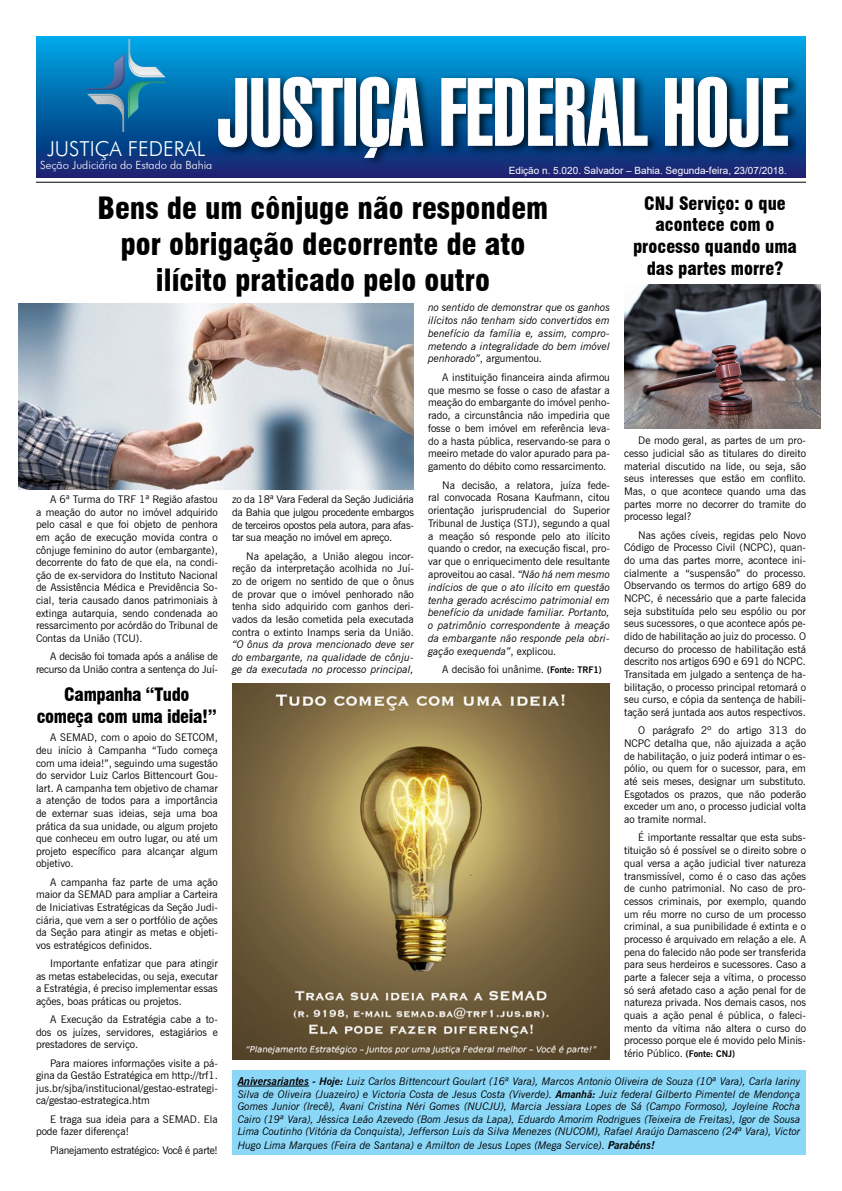
<style>
.page{position:relative;width:842px;height:1191px;background:#fff}
.page>*{position:absolute;margin:0;border:0;box-sizing:border-box;transform-origin:0 0}
.t1{font:900 extra-condensed 92.6px "Swiss 911 BT";color:#fff;scale:1.08 1}
.t2{font:900 condensed 30px/36px "Swiss 721 BT";color:#000;text-align:center}
.t3{font:300 20.6px "Futura BT";color:#fff}
.t4{font:900 condensed 18px/21.7px "Swiss 721 BT";color:#000;text-align:center}
.t5{font:900 condensed 18px/21.6px "Swiss 721 BT";letter-spacing:-.02em;color:#000;text-align:center}
.t6{font:300 11.3px "Futura BT";color:#fff}
.t7{font:10.5px/12.7px "News Gothic BT";color:#000;text-align:justify}
.t8{font:italic 10.5px/12.7px "News Gothic BT";color:#000;text-align:justify}
.t9{font:10.5px/12.6px "News Gothic BT";letter-spacing:-.02em;color:#000;text-align:right}
.t10{font:10px "Arial";color:#fff}
.s1{font-style:normal}
.s2{font-style:italic}
.s3{font-weight:700;font-size:9px}
.s4{font-weight:700;font-size:11px}
.s5{font-weight:700}
</style>
<div class="page">
<svg style="left:36px;top:36px;width:770px;height:141px;background:#0572b6"></svg>
<hr style="left:36px;top:182px;width:770px;height:1px;background:#000">
<div style="left:216px;top:73px;width:584px;height:95px;background:#000;opacity:.75"></div>
<svg style="left:218px;top:77px;width:125px;height:70px;background:#1d5074"></svg>
<svg style="left:360px;top:77px;width:63px;height:81px;background:#1e4c70"></svg>
<svg style="left:441px;top:78px;width:207px;height:68px;background:#225172"></svg>
<svg style="left:665px;top:77px;width:123px;height:70px;background:#1e5072"></svg>
<img style="left:128px;top:81px;width:38px;height:37px">
<svg style="left:130px;top:77px;width:33px;height:7px"></svg>
<img style="left:128px;top:39px;width:38px;height:38px">
<img style="left:86px;top:53px;width:39px;height:37px">
<svg style="left:86px;top:55px;width:38px;height:77px;background:#147cba"></svg>
<img style="left:87px;top:94px;width:37px;height:38px">
<img style="left:232px;top:683px;width:378px;height:376px">
<img style="left:19px;top:303px;width:395px;height:186px">
<img style="left:624px;top:284px;width:196px;height:145px">
<div style="left:232px;top:1070px;width:574px;height:85px;background:#8bd7f8"></div>
<hr style="left:238px;top:1085px;width:71px;height:1px;background:#000">
<h1 class="t1" style="left:218px;top:62px;width:530px">JUSTIÇA FEDERAL HOJE</h1>
<h3 class="t3" style="left:47px;top:136px;width:160px">JUSTIÇA FEDERAL</h3>
<p class="t6" style="left:40px;top:158px;width:174px">Seção Judiciária do Estado da Bahia</p>
<h2 class="t2" style="left:98px;top:190px;width:452px">Bens de um cônjuge não respondem por obrigação decorrente de ato ilícito praticado pelo outro</h2>
<p class="t10" style="left:509px;top:164px;width:279px">Edição n. 5.020. Salvador – Bahia. Segunda-feira, 23/07/2018.</p>
<h3 class="t4" style="left:633px;top:192px;width:165px">CNJ Serviço: o que acontece com o processo quando uma das partes morre?</h3>
<p class="t7" style="left:36px;top:493px;width:183px;text-indent:14px">A 6ª Turma do TRF 1ª Região afastou a meação do autor no imóvel adquirido pelo casal e que foi objeto de penhora em ação de execução movida contra o cônjuge feminino do autor (embargante), decorrente do fato de que ela, na condi&shy;ção de ex-servidora do Instituto Nacional de Assistência Médica e Previdência So&shy;cial, teria causado danos patrimoniais à extinga autarquia, sendo condenada ao ressarcimento por acórdão do Tribunal de Contas da União (TCU).</p>
<p class="t9" style="left:36px;top:650px;width:183px">A decisão foi tomada após a análise de recurso da União contra a sentença do Juí-</p>
<h3 class="t5" style="left:37px;top:684px;width:182px">Campanha “Tudo começa com uma ideia!”</h3>
<p class="t7" style="left:36px;top:731px;width:183px;text-indent:14px">A SEMAD, com o apoio do SETCOM, deu início à Campanha “Tudo começa com uma ideia!”, seguindo uma sugestão do servidor Luiz Carlos Bittencourt Gou&shy;lart. A campanha tem objetivo de chamar a atenção de todos para a importância de externar suas ideias, seja uma boa prática da sua unidade, ou algum projeto que conheceu em outro lugar, ou até um projeto específico para alcançar algum objetivo.</p>
<p class="t7" style="left:36px;top:875px;width:183px;text-indent:14px">A campanha faz parte de uma ação maior da SEMAD para ampliar a Carteira de Iniciativas Estratégicas da Seção Judi&shy;ciária, que vem a ser o portfólio de ações da Seção para atingir as metas e objeti&shy;vos estratégicos definidos.</p>
<p class="t7" style="left:36px;top:957px;width:183px;text-indent:14px">Importante enfatizar que para atingir as metas estabelecidas, ou seja, executar a Estratégia, é preciso implementar essas ações, boas práticas ou projetos.</p>
<p class="t7" style="left:36px;top:1013px;width:183px;text-indent:14px">A Execução da Estratégia cabe a to&shy;dos os juízes, servidores, estagiários e prestadores de serviço.</p>
<p class="t7" style="left:36px;top:1056px;width:183px;text-indent:14px">Para maiores informações visite a pá&shy;gina da Gestão Estratégica em http://trf1. jus.br/sjba/institucional/gestao-estrategi&shy;ca/gestao-estrategica.htm</p>
<p class="t7" style="left:36px;top:1112px;width:183px;text-indent:14px">E traga sua ideia para a SEMAD. Ela pode fazer diferença!</p>
<p class="t9" style="left:50px;top:1143px;width:169px">Planejamento estratégico: Você é parte!</p>
<p class="t7" style="left:232px;top:493px;width:183px">zo da 18ª Vara Federal da Seção Judiciária da Bahia que julgou procedente embargos de terceiros opostos pela autora, para afas&shy;tar sua meação no imóvel em apreço.</p>
<p class="t7" style="left:232px;top:549px;width:183px;text-indent:14px">Na apelação, a União alegou incor&shy;reção da interpretação acolhida no Juí&shy;zo de origem no sentido de que o ônus de provar que o imóvel penhorado não tenha sido adquirido com ganhos deri&shy;vados da lesão cometida pela executada contra o extinto Inamps seria da União.</p>
<p class="t8" style="left:232px;top:638px;width:183px">“O ônus da prova mencionado deve ser do embargante, na qualidade de cônju&shy;ge da executada no processo principal,</p>
<p class="t8" style="left:428px;top:301px;width:183px">no sentido de demonstrar que os ganhos ilícitos não tenham sido convertidos em benefício da família e, assim, compro&shy;metendo a integralidade do bem imóvel penhorado”<span class="s1">, argumentou.</span></p>
<p class="t7" style="left:428px;top:371px;width:183px;text-indent:14px">A instituição financeira ainda afirmou que mesmo se fosse o caso de afastar a meação do embargante do imóvel penho&shy;rado, a circunstância não impediria que fosse o bem imóvel em referência leva&shy;do a hasta pública, reservando-se para o meeiro metade do valor apurado para pa&shy;gamento do débito como ressarcimento.</p>
<p class="t7" style="left:428px;top:478px;width:183px;text-indent:14px">Na decisão, a relatora, juíza fede&shy;ral convocada Rosana Kaufmann, citou orientação jurisprudencial do Superior Tribunal de Justiça (STJ), segundo a qual a meação só responde pelo ato ilícito quando o credor, na execução fiscal, pro&shy;var que o enriquecimento dele resultante aproveitou ao casal. <span class="s2">“Não há nem mesmo indícios de que o ato ilícito em questão tenha gerado acréscimo patrimonial em benefício da unidade familiar. Portanto, o patrimônio correspondente à meação da embargante não responde pela obri&shy;gação exequenda”</span>, explicou.</p>
<p class="t7" style="left:442px;top:663px;width:161px">A decisão foi unânime. <span class="s3">(Fonte: TRF1)</span></p>
<p class="t7" style="left:624px;top:434px;width:183px;text-indent:14px">De modo geral, as partes de um pro&shy;cesso judicial são as titulares do direito material discutido na lide, ou seja, são seus interesses que estão em conflito.<br>Mas, o que acontece quando uma das partes morre no decorrer do tramite do processo legal?</p>
<p class="t7" style="left:624px;top:528px;width:183px;text-indent:14px">Nas ações cíveis, regidas pelo Novo Código de Processo Civil (NCPC), quan&shy;do uma das partes morre, acontece ini&shy;cialmente a “suspensão” do processo.<br>Observando os termos do artigo 689 do NCPC, é necessário que a parte falecida seja substituída pelo seu espólio ou por seus sucessores, o que acontece após pe&shy;dido de habilitação ao juiz do processo. O decurso do processo de habilitação está descrito nos artigos 690 e 691 do NCPC.<br>Transitada em julgado a sentença de ha&shy;bilitação, o processo principal retomará o seu curso, e cópia da sentença de habili&shy;tação será juntada aos autos respectivos.</p>
<p class="t7" style="left:624px;top:724px;width:183px;text-indent:14px">O parágrafo 2º do artigo 313 do NCPC detalha que, não ajuizada a ação de habilitação, o juiz poderá intimar o es&shy;pólio, ou quem for o sucessor, para, em até seis meses, designar um substituto.<br>Esgotados os prazos, que não poderão exceder um ano, o processo judicial volta ao tramite normal.</p>
<p class="t7" style="left:624px;top:831px;width:183px;text-indent:14px">É importante ressaltar que esta subs&shy;tituição só é possível se o direito sobre o qual versa a ação judicial tiver natureza transmissível, como é o caso das ações de cunho patrimonial. No caso de pro&shy;cessos criminais, por exemplo, quando um réu morre no curso de um processo criminal, a sua punibilidade é extinta e o processo é arquivado em relação a ele. A pena do falecido não pode ser transferida para seus herdeiros e sucessores. Caso a parte a falecer seja a vítima, o processo só será afetado caso a ação penal for de natureza privada. Nos demais casos, nos quais a ação penal é pública, o faleci&shy;mento da vítima não altera o curso do processo porque ele é movido pelo Minis&shy;tério Público. <span class="s3">(Fonte: CNJ)</span></p>
<p class="t8" style="left:238px;top:1074px;width:564px"><span class="s4">Aniversariantes -</span> <span class="s5">Hoje:</span> Luiz Carlos Bittencourt Goulart (16ª Vara), Marcos Antonio Oliveira de Souza (10ª Vara), Carla Iariny Silva de Oliveira (Juazeiro) e Victoria Costa de Jesus Costa (Viverde). <span class="s5">Amanhã:</span> Juiz federal Gilberto Pimentel de Mendonça Gomes Junior (Irecê), Avani Cristina Néri Gomes (NUCJU), Marcia Jessiara Lopes de Sá (Campo Formoso), Joyleine Rocha Cairo (19ª Vara), Jéssica Leão Azevedo (Bom Jesus da Lapa), Eduardo Amorim Rodrigues (Teixeira de Freitas), Igor de Sousa Lima Coutinho (Vitória da Conquista), Jefferson Luis da Silva Menezes (NUCOM), Rafael Araújo Damasceno (24ª Vara), Victor Hugo Lima Marques (Feira de Santana) e Amilton de Jesus Lopes (Mega Service). <span class="s4">Parabéns!</span></p>
</div>
